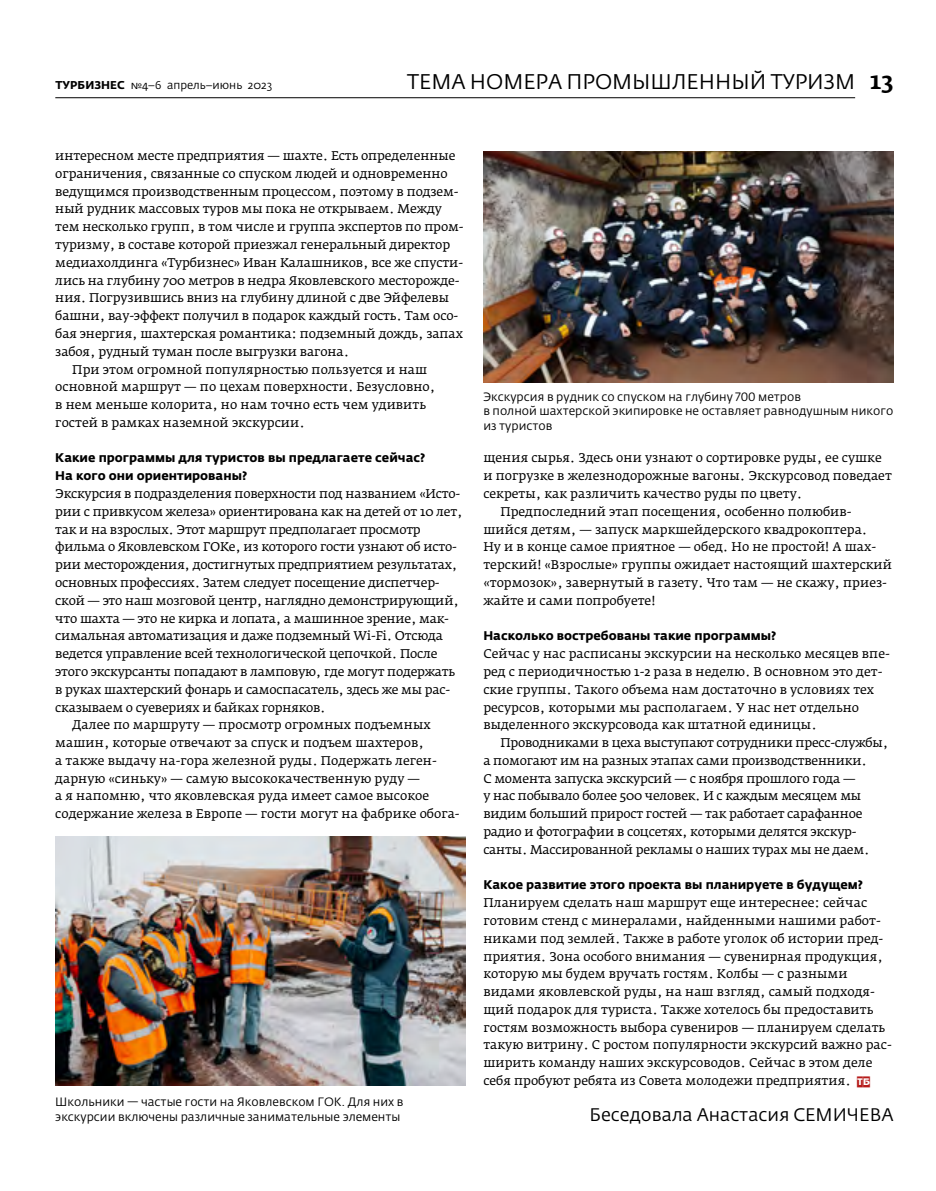
<style>
.page{position:relative;width:936px;height:1191px;background:#fff}
.page>*{position:absolute;margin:0;border:0;box-sizing:border-box;transform-origin:0 0}
.t1{font:21px "Fedra Sans Pro";color:#000}
.t2{font:18px "Fedra Sans Pro";color:#000}
.t3{font:12.45px/17.9px "Fedra Serif A Pro";color:#000}
.t4{font:12.45px/17.9px "Fedra Serif A Pro";letter-spacing:-.02em;color:#000}
.t5{font:700 12.45px/17.9px "Fedra Sans Pro";color:#000}
.t6{font:12px/14.4px "Fedra Sans Pro";color:#000}
.t7{font:11.25px "Fedra Sans Pro";color:#000}
.s1{font-weight:700}
.s2{font-family:"Fedra Serif A Pro";font-weight:500;font-size:24px}
.s3{font-family:"Adver Gothic Cameo";font-size:9px;color:#b51b1a}
</style>
<div class="page">
<img style="left:55px;top:836px;width:410px;height:249px">
<img style="left:483px;top:151px;width:410px;height:232px">
<hr style="left:55px;top:97px;width:800px;height:1px;background:#000">
<p class="t7" style="left:55px;top:78px;width:218px"><span class="s1">ТУРБИЗНЕС</span> №4–6 апрель–июнь 2023</p>
<h1 class="t1" style="left:407px;top:68px;width:487px">ТЕМА НОМЕРА ПРОМЫШЛЕННЫЙ ТУРИЗМ <span class="s2">13</span></h1>
<p class="t3" style="left:55px;top:147px;width:401px">интересном месте предприятия — шахте. Есть определенные</p>
<p class="t3" style="left:55px;top:165px;width:394px">ограничения, связанные со спуском людей и одновременно</p>
<p class="t3" style="left:55px;top:182px;width:405px">ведущимся производственным процессом, поэтому в подзем-</p>
<p class="t3" style="left:55px;top:200px;width:388px">ный рудник массовых туров мы пока не открываем. Между</p>
<p class="t3" style="left:55px;top:218px;width:410px">тем несколько групп, в том числе и группа экспертов по пром-</p>
<p class="t3" style="left:55px;top:236px;width:396px">туризму, в составе которой приезжал генеральный директор</p>
<p class="t3" style="left:55px;top:253px;width:409px">медиахолдинга «Турбизнес» Иван Калашников, все же спусти-</p>
<p class="t3" style="left:55px;top:271px;width:405px">лись на глубину 700 метров в недра Яковлевского месторожде-</p>
<p class="t3" style="left:55px;top:289px;width:395px">ния. Погрузившись вниз на глубину длиной с две Эйфелевы</p>
<p class="t3" style="left:55px;top:307px;width:404px">башни, вау-эффект получил в подарок каждый гость. Там осо-</p>
<p class="t3" style="left:55px;top:325px;width:409px">бая энергия, шахтерская романтика: подземный дождь, запах</p>
<p class="t3" style="left:55px;top:342px;width:295px">забоя, рудный туман после выгрузки вагона.</p>
<p class="t3" style="left:72px;top:360px;width:356px">При этом огромной популярностью пользуется и наш</p>
<p class="t3" style="left:55px;top:378px;width:381px">основной маршрут — по цехам поверхности. Безусловно,</p>
<p class="t3" style="left:55px;top:396px;width:372px">в нем меньше колорита, но нам точно есть чем удивить</p>
<p class="t3" style="left:55px;top:413px;width:251px">гостей в рамках наземной экскурсии.</p>
<p class="t5" style="left:55px;top:449px;width:371px">Какие программы для туристов вы предлагаете сейчас?<br>На кого они ориентированы?</p>
<p class="t4" style="left:55px;top:485px;width:406px">Экскурсия в подразделения поверхности под названием «Исто-</p>
<p class="t4" style="left:55px;top:502px;width:408px">рии с привкусом железа» ориентирована как на детей от 10 лет,</p>
<p class="t4" style="left:55px;top:520px;width:367px">так и на взрослых. Этот маршрут предполагает просмотр</p>
<p class="t4" style="left:55px;top:538px;width:403px">фильма о Яковлевском ГОКе, из которого гости узнают об исто-</p>
<p class="t4" style="left:55px;top:556px;width:403px">рии месторождения, достигнутых предприятием результатах,</p>
<p class="t4" style="left:55px;top:573px;width:386px">основных профессиях. Затем следует посещение диспетчер-</p>
<p class="t4" style="left:55px;top:591px;width:405px">ской — это наш мозговой центр, наглядно демонстрирующий,</p>
<p class="t4" style="left:55px;top:609px;width:395px">что шахта — это не кирка и лопата, а машинное зрение, мак-</p>
<p class="t4" style="left:55px;top:627px;width:389px">симальная автоматизация и даже подземный Wi-Fi. Отсюда</p>
<p class="t4" style="left:55px;top:645px;width:383px">ведется управление всей технологической цепочкой. После</p>
<p class="t4" style="left:55px;top:662px;width:401px">этого экскурсанты попадают в ламповую, где могут подержать</p>
<p class="t4" style="left:55px;top:680px;width:396px">в руках шахтерский фонарь и самоспасатель, здесь же мы рас-</p>
<p class="t4" style="left:55px;top:698px;width:272px">сказываем о суевериях и байках горняков.</p>
<p class="t3" style="left:72px;top:716px;width:360px">Далее по маршруту — просмотр огромных подъемных</p>
<p class="t3" style="left:55px;top:734px;width:370px">машин, которые отвечают за спуск и подъем шахтеров,</p>
<p class="t3" style="left:55px;top:751px;width:383px">а также выдачу на-гора железной руды. Подержать леген-</p>
<p class="t3" style="left:55px;top:769px;width:366px">дарную «синьку» — самую высококачественную руду —</p>
<p class="t3" style="left:55px;top:787px;width:375px">а я напомню, что яковлевская руда имеет самое высокое</p>
<p class="t3" style="left:55px;top:805px;width:406px">содержание железа в Европе — гости могут на фабрике обога-</p>
<p class="t6" style="left:55px;top:1094px;width:350px">Школьники — частые гости на Яковлевском ГОК. Для них в экскурсии включены различные занимательные элементы</p>
<p class="t6" style="left:483px;top:389px;width:411px">Экскурсия в рудник со спуском на глубину 700 метров<br>в полной шахтерской экипировке не оставляет равнодушным никого из туристов</p>
<p class="t3" style="left:483px;top:449px;width:400px">щения сырья. Здесь они узнают о сортировке руды, ее сушке</p>
<p class="t3" style="left:483px;top:467px;width:410px">и погрузке в железнодорожные вагоны. Экскурсовод поведает</p>
<p class="t3" style="left:483px;top:485px;width:320px">секреты, как различить качество руды по цвету.</p>
<p class="t3" style="left:500px;top:502px;width:352px">Предпоследний этап посещения, особенно полюбив-</p>
<p class="t3" style="left:483px;top:520px;width:385px">шийся детям, — запуск маркшейдерского квадрокоптера.</p>
<p class="t3" style="left:483px;top:538px;width:394px">Ну и в конце самое приятное — обед. Но не простой! А шах-</p>
<p class="t3" style="left:483px;top:556px;width:410px">терский! «Взрослые» группы ожидает настоящий шахтерский</p>
<p class="t3" style="left:483px;top:573px;width:405px">«тормозок», завернутый в газету. Что там — не скажу, приез-</p>
<p class="t3" style="left:483px;top:591px;width:173px">жайте и сами попробуете!</p>
<p class="t5" style="left:483px;top:627px;width:294px">Насколько востребованы такие программы?</p>
<p class="t3" style="left:483px;top:645px;width:408px">Сейчас у нас расписаны экскурсии на несколько месяцев впе&shy;ред с периодичностью 1-2 раза в неделю. В основном это дет&shy;ские группы. Такого объема нам достаточно в условиях тех ресурсов, которыми мы располагаем. У нас нет отдельно выделенного экскурсовода как штатной единицы.</p>
<p class="t4" style="left:483px;top:734px;width:406px;text-indent:17px">Проводниками в цеха выступают сотрудники пресс-службы, а помогают им на разных этапах сами производственники.<br>С момента запуска экскурсий — с ноября прошлого года —<br>у нас побывало более 500 человек. И с каждым месяцем мы видим больший прирост гостей — так работает сарафанное радио и фотографии в соцсетях, которыми делятся экскур&shy;санты. Массированной рекламы о наших турах мы не даем.</p>
<p class="t5" style="left:483px;top:876px;width:381px">Какое развитие этого проекта вы планируете в будущем?</p>
<p class="t3" style="left:483px;top:894px;width:410px">Планируем сделать наш маршрут еще интереснее: сейчас готовим стенд с минералами, найденными нашими работ&shy;никами под землей. Также в работе уголок об истории пред&shy;приятия. Зона особого внимания — сувенирная продукция, которую мы будем вручать гостям. Колбы — с разными видами яковлевской руды, на наш взгляд, самый подходя&shy;щий подарок для туриста. Также хотелось бы предоставить гостям возможность выбора сувениров — планируем сделать такую витрину. С ростом популярности экскурсий важно рас&shy;ширить команду наших экскурсоводов. Сейчас в этом деле себя пробуют ребята из Совета молодежи предприятия. <span class="s3">TБ</span></p>
<h2 class="t2" style="left:589px;top:1103px;width:305px">Беседовала Анастасия СЕМИЧЕВА</h2>
</div>
